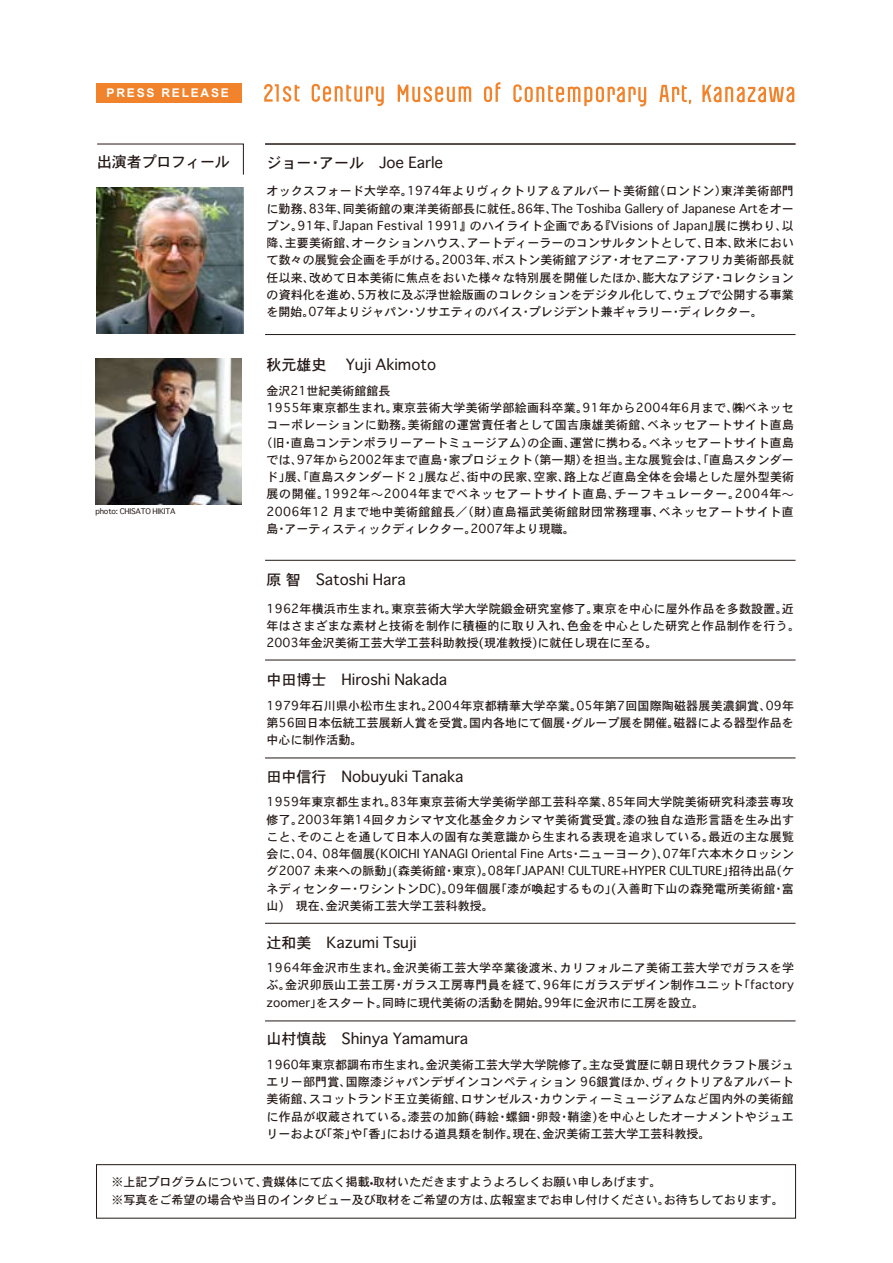
<style>
.page{position:relative;width:893px;height:1263px;background:#fff}
.page>*{position:absolute;margin:0;border:0;box-sizing:border-box;transform-origin:0 0}
.t1{font:15px "Osaka";color:#231815}
.t2{font:15px "Osaka";letter-spacing:-.025em;color:#231815}
.t3{font:12px/17.2px "Osaka";letter-spacing:.01em;color:#231815;text-align:justify}
.t4{font:12px "Osaka";letter-spacing:.055em;color:#231815}
.t5{font:700 12px "Arial";letter-spacing:.15em;color:#fff}
.t6{font:7.5px "Osaka";letter-spacing:-.025em;color:#231815}
.s1{font-family:"Koz Go Pro"}
</style>
<div class="page">
<svg style="left:312px;top:84px;width:72px;height:22px"></svg>
<svg style="left:264px;top:84px;width:36px;height:18px"></svg>
<svg style="left:484px;top:82px;width:16px;height:20px"></svg>
<svg style="left:398px;top:85px;width:73px;height:17px"></svg>
<svg style="left:659px;top:85px;width:32px;height:19px"></svg>
<svg style="left:513px;top:84px;width:133px;height:22px"></svg>
<svg style="left:702px;top:85px;width:92px;height:17px"></svg>
<div style="left:96px;top:83px;width:146px;height:19px;background:#f0832b"></div>
<div style="left:96px;top:1164px;width:700px;height:54px;border:1px solid #231815"></div>
<hr style="left:265px;top:560px;width:531px;height:1px;background:#231815">
<hr style="left:265px;top:660px;width:531px;height:1px;background:#231815">
<hr style="left:265px;top:758px;width:531px;height:1px;background:#231815">
<hr style="left:265px;top:923px;width:531px;height:1px;background:#231815">
<hr style="left:265px;top:1021px;width:531px;height:1px;background:#231815">
<hr style="left:265px;top:144px;width:531px;height:1px;background:#231815">
<hr style="left:265px;top:334px;width:531px;height:1px;background:#231815">
<svg style="left:97px;top:144px;width:147px;height:31px"></svg>
<img style="left:95px;top:358px;width:147px;height:146px">
<img style="left:97px;top:187px;width:146px;height:147px">
<p class="t5" style="left:107px;top:85px;width:124px">PRESS RELEASE</p>
<p class="t2" style="left:97px;top:152px;width:134px">出演者プロフィール</p>
<p class="t6" style="left:95px;top:507px;width:82px">photo: CHISATO HIKITA</p>
<p class="t1" style="left:267px;top:153px;width:178px">ジョー・アール　Joe Earle</p>
<p class="t3" style="left:267px;top:182px;width:529px">オックスフォード大学卒。1974年よりヴィクトリア＆アルバート美術館（ロンドン）東洋美術部門に勤務、83年、同美術館の東洋美術部長に就任。86年、The Toshiba Gallery of Japanese Artをオープン。91年、『Japan Festival 1991』のハイライト企画である『Visions of Japan』展に携わり、以降、主要美術館、オークションハウス、アートディーラーのコンサルタントとして、日本、欧米において数々の展覧会企画を手がける。2003年、ボストン美術館アジア・オセアニア・アフリカ美術部長就任以来、改めて日本美術に焦点をおいた様々な特別展を開催したほか、膨大なアジア・コレクションの資料化を進め、5万枚に及ぶ浮世絵版画のコレクションをデジタル化して、ウェブで公開する事業を開始。07年よりジャパン・ソサエティのバイス・プレジデント兼ギャラリー・ディレクター。</p>
<p class="t1" style="left:267px;top:355px;width:171px">秋元雄史 　Yuji Akimoto</p>
<p class="t3" style="left:267px;top:382px;width:126px">金沢21世紀美術館館長</p>
<p class="t3" style="left:267px;top:399px;width:529px">1955年東京都生まれ。東京芸術大学美術学部絵画科卒業。91年から2004年6月まで、㈱ベネッセ</p>
<p class="t3" style="left:267px;top:416px;width:529px">コーポレーションに勤務。美術館の運営責任者として国吉康雄美術館、ベネッセアートサイト直島</p>
<p class="t3" style="left:261px;top:433px;width:535px">（旧・直島コンテンポラリーアートミュージアム）の企画、運営に携わる。ベネッセアートサイト直島</p>
<p class="t3" style="left:267px;top:451px;width:529px">では、97年から2002年まで直島・家プロジェクト（第一期）を担当。主な展覧会は、「直島スタンダー</p>
<p class="t3" style="left:267px;top:468px;width:529px">ド」展、「直島スタンダード２」展など、街中の民家、空家、路上など直島全体を会場とした屋外型美術</p>
<p class="t4" style="left:267px;top:486px;width:529px">展の開催。1992年<span class="s1">～</span>2004年までベネッセアートサイト直島、チーフキュレーター。2004年<span class="s1">～</span></p>
<p class="t3" style="left:267px;top:502px;width:529px">2006年12 月まで地中美術館館長／（財）直島福武美術館財団常務理事、ベネッセアートサイト直</p>
<p class="t3" style="left:267px;top:520px;width:310px">島・アーティスティックディレクター。2007年より現職。</p>
<p class="t1" style="left:267px;top:570px;width:141px">原 智　Satoshi Hara</p>
<p class="t3" style="left:267px;top:600px;width:535px;text-align:left">1962年横浜市生まれ。東京芸術大学大学院鍛金研究室修了。東京を中心に屋外作品を多数設置。近年はさまざまな素材と技術を制作に積極的に取り入れ、色金を中心とした研究と作品制作を行う。<br>2003年金沢美術工芸大学工芸科助教授(現准教授)に就任し現在に至る。</p>
<p class="t1" style="left:267px;top:670px;width:182px">中田博士　Hiroshi Nakada</p>
<p class="t3" style="left:267px;top:696px;width:529px">1979年石川県小松市生まれ。2004年京都精華大学卒業。05年第7回国際陶磁器展美濃銅賞、09年第56回日本伝統工芸展新人賞を受賞。国内各地にて個展・グループ展を開催。磁器による器型作品を中心に制作活動。</p>
<p class="t1" style="left:267px;top:767px;width:198px">田中信行　Nobuyuki Tanaka</p>
<p class="t3" style="left:267px;top:793px;width:529px">1959年東京都生まれ。83年東京芸術大学美術学部工芸科卒業、85年同大学院美術研究科漆芸専攻修了。2003年第14回タカシマヤ文化基金タカシマヤ美術賞受賞。漆の独自な造形言語を生み出すこと、そのことを通して日本人の固有な美意識から生まれる表現を追求している。最近の主な展覧会に、04、08年個展(KOICHI YANAGI Oriental Fine Arts・ニューヨーク)、07年「六本木クロッシング2007 未来への脈動」(森美術館・東京)。08年「JAPAN! CULTURE+HYPER CULTURE」招待出品(ケネディセンター・ワシントンDC)。09年個展「漆が喚起するもの」(入善町下山の森発電所美術館・富山)　現在、金沢美術工芸大学工芸科教授。</p>
<p class="t1" style="left:267px;top:933px;width:152px">辻和美　Kazumi Tsuji</p>
<p class="t3" style="left:267px;top:959px;width:529px">1964年金沢市生まれ。金沢美術工芸大学卒業後渡米、カリフォルニア美術工芸大学でガラスを学ぶ。金沢卯辰山工芸工房・ガラス工房専門員を経て、96年にガラスデザイン制作ユニット「factory zoomer」をスタート。同時に現代美術の活動を開始。99年に金沢市に工房を設立。</p>
<p class="t1" style="left:267px;top:1029px;width:203px">山村慎哉　Shinya Yamamura</p>
<p class="t3" style="left:267px;top:1056px;width:529px">1960年東京都調布市生まれ。金沢美術工芸大学大学院修了。主な受賞歴に朝日現代クラフト展ジュエリー部門賞、国際漆ジャパンデザインコンペティション 96銀賞ほか、ヴィクトリア&amp;アルバート美術館、スコットランド王立美術館、ロサンゼルス・カウンティーミュージアムなど国内外の美術館に作品が収蔵されている。漆芸の加飾(蒔絵・螺鈿・卵殻・鞘塗)を中心としたオーナメントやジュエリーおよび「茶」や「香」における道具類を制作。現在、金沢美術工芸大学工芸科教授。</p>
<p class="t3" style="left:112px;top:1173px;width:674px;line-height:17.9px">※上記プログラムについて、貴媒体にて広く掲載<span class="s1">•</span>取材いただきますようよろしくお願い申しあげます。<br>※写真をご希望の場合や当日のインタビュー及び取材をご希望の方は、広報室までお申し付けください。お待ちしております。</p>
</div>
